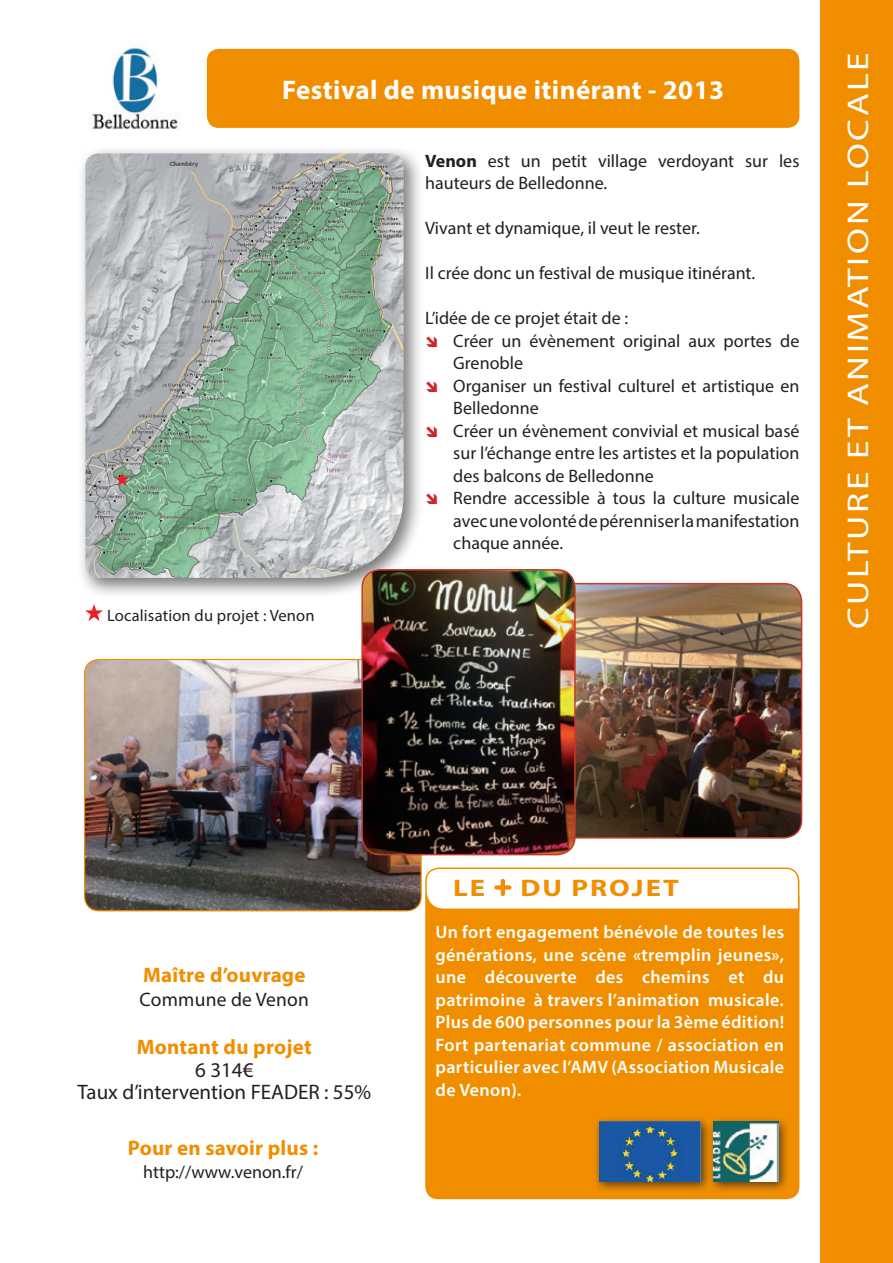
<style>
.page{position:relative;width:893px;height:1263px;background:#fff}
.page>*{position:absolute;margin:0;border:0;box-sizing:border-box;transform-origin:0 0}
.t1{font:30px "Myriad Pro";letter-spacing:.07em;color:#fff;scale:1.25 1}
.t2{font:700 27px "Myriad Pro";letter-spacing:.015em;color:#fff}
.t3{font:700 24px "Myriad Pro";letter-spacing:.07em;color:#f18e00;scale:1.2 1}
.t4{font:700 21px "Myriad Pro";letter-spacing:.01em;color:#f18e00}
.t5{font:21px/22.5px "Myriad Pro";color:#231f20;text-align:center}
.t6{font:19.5px "Myriad Pro";letter-spacing:.01em;color:#231f20}
.t7{font:18px/22.5px "Myriad Pro";color:#231f20}
.t8{font:600 18px/22.5px "Myriad Pro";letter-spacing:.02em;color:#fff;text-align:justify}
.t9{font:16.5px "Myriad Pro";letter-spacing:.01em;color:#231f20}
.s1{font-weight:700}
</style>
<div class="page">
<div style="left:821px;top:0;width:72px;height:1263px;background:#f18e00"></div>
<div style="left:425px;top:884px;width:374px;height:315px;background:#f18e00;border-radius:13px"></div>
<img style="left:92px;top:47px;width:88px;height:82px">
<div style="left:207px;top:49px;width:592px;height:79px;background:#f18e00;border-radius:12px"></div>
<svg style="left:425px;top:867px;width:375px;height:44px"></svg>
<div style="left:707px;top:1116px;width:84px;height:78px;background:#231f20;opacity:.75"></div>
<img style="left:713px;top:1122px;width:65px;height:59px">
<div style="left:593px;top:1116px;width:119px;height:78px;background:#231f20;opacity:.75"></div>
<img style="left:599px;top:1122px;width:101px;height:59px">
<div style="left:77px;top:145px;width:347px;height:453px;background:#231f20;opacity:.6"></div>
<img style="left:85px;top:153px;width:319px;height:425px">
<svg style="left:115px;top:472px;width:14px;height:14px"></svg>
<svg style="left:85px;top:604px;width:18px;height:17px"></svg>
<img style="left:85px;top:659px;width:336px;height:252px">
<div style="left:84px;top:659px;width:338px;height:252px;border:1px solid #f18e00;border-radius:14px"></div>
<img style="left:576px;top:584px;width:226px;height:254px">
<div style="left:461px;top:583px;width:341px;height:255px;border:2px solid #c13a2c;border-radius:18px"></div>
<img style="left:362px;top:570px;width:213px;height:285px">
<div style="left:361px;top:569px;width:215px;height:286px;border:2px solid #c13a2c;border-radius:18px"></div>
<h2 class="t2" style="left:282px;top:72px;width:443px">Festival de musique itinérant - 2013</h2>
<p class="t9" style="left:107px;top:605px;width:209px">Localisation du projet : Venon</p>
<p class="t7" style="left:425px;top:149px;width:376px"><span class="s1">Venon</span> est un petit village verdoyant sur les hauteurs de Belledonne.</p>
<p class="t7" style="left:425px;top:217px;width:276px">Vivant et dynamique, il veut le rester.</p>
<p class="t7" style="left:425px;top:262px;width:332px">Il crée donc un festival de musique itinérant.</p>
<p class="t7" style="left:453px;top:307px;width:348px;text-indent:-28px">L’idée de ce projet était de :<br>Créer un évènement original aux portes de Grenoble<br>Organiser un festival culturel et artistique en Belledonne<br>Créer un évènement convivial et musical basé sur l’échange entre les artistes et la population des balcons de Belledonne<br>Rendre accessible à tous la culture musicale avec une volonté de pérenniser la manifestation chaque année.</p>
<h1 class="t1" style="left:839px;top:629px;width:463px;rotate:-90deg">CULTURE ET ANIMATION LOCALE</h1>
<p class="t4" style="left:143px;top:961px;width:164px">Maître d’ouvrage</p>
<p class="t6" style="left:140px;top:987px;width:171px">Commune de Venon</p>
<p class="t4" style="left:137px;top:1033px;width:176px">Montant du projet</p>
<p class="t5" style="left:77px;top:1058px;width:295px">6 314€<br>Taux d’intervention FEADER : 55%</p>
<p class="t4" style="left:128px;top:1135px;width:192px">Pour en savoir plus :</p>
<p class="t7" style="left:143px;top:1160px;width:161px">http://www.venon.fr/</p>
<h3 class="t3" style="left:453px;top:872px;width:28px">LE</h3>
<h3 class="t3" style="left:520px;top:872px;width:134px">DU PROJET</h3>
<p class="t8" style="left:436px;top:920px;width:350px">Un fort engagement bénévole de toutes les générations, une scène «tremplin jeunes», une découverte des chemins et du patrimoine à travers l’animation musicale.<br>Plus de 600 personnes pour la 3ème édition!<br>Fort partenariat commune / association en particulier avec l’AMV (Association Musicale de Venon).</p>
</div>
